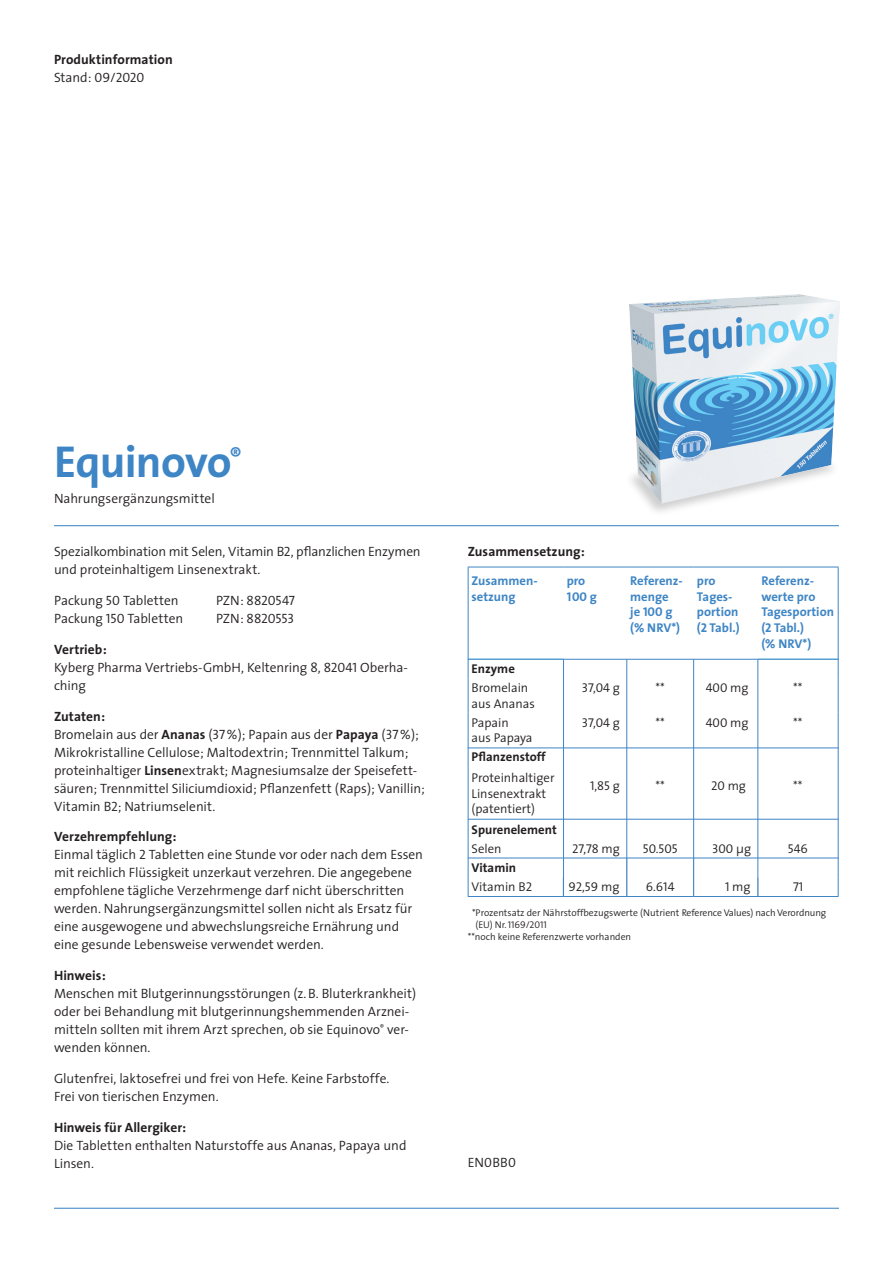
<style>
.page{position:relative;width:893px;height:1263px;background:#fff}
.page>*{position:absolute;margin:0;border:0;box-sizing:border-box;transform-origin:0 0}
.t1{font:700 45px "The Sans";letter-spacing:-.015em;color:#3e85c5}
.t2{font:300 13.5px/18px "The Sans";letter-spacing:-.005em;color:#231f20}
.t3{font:700 13.5px "The Sans";color:#231f20}
.t4{font:13.5px "The Sans Semi Light Caps";letter-spacing:-.01em;color:#231f20}
.t5{font:700 12.75px/15.8px "The Sans";color:#3e85c5}
.t6{font:300 12.75px/15.8px "The Sans";color:#231f20}
.t7{font:12.75px "The Sans Semi Light Caps";color:#231f20}
.t8{font:700 12.75px "The Sans";color:#231f20}
.t9{font:12.75px "The Sans Bold Caps";color:#3e85c5}
.t10{font:300 9.75px "The Sans";color:#231f20}
.t11{font:9.75px "The Sans Semi Light Caps";letter-spacing:-.01em;color:#231f20}
.s1{font-family:"The Sans";font-weight:300}
.s2{font-family:"The Sans Semi Light Caps";font-weight:400}
.s3{font-weight:700}
.s4{font-family:"The Sans";font-weight:700}
.s5{font-family:"The Sans Bold Caps";font-weight:400}
</style>
<div class="page">
<img style="left:630px;top:294px;width:209px;height:211px">
<hr style="left:468px;top:658px;width:95px;height:1px;background:#93d9f7">
<hr style="left:758px;top:658px;width:80px;height:1px;background:#93d9f7">
<hr style="left:468px;top:567px;width:95px;height:1px;background:#3e85c5">
<hr style="left:468px;top:567px;width:1px;height:92px;background:#3e85c5">
<hr style="left:563px;top:567px;width:64px;height:1px;background:#3e85c5">
<hr style="left:627px;top:567px;width:66px;height:1px;background:#3e85c5">
<hr style="left:693px;top:567px;width:65px;height:1px;background:#3e85c5">
<hr style="left:758px;top:567px;width:80px;height:1px;background:#3e85c5">
<hr style="left:838px;top:567px;width:1px;height:92px;background:#3e85c5">
<svg style="left:468px;top:660px;width:1px;height:18px"></svg>
<svg style="left:838px;top:659px;width:1px;height:19px"></svg>
<hr style="left:468px;top:678px;width:1px;height:34px;background:#3e85c5">
<hr style="left:838px;top:678px;width:1px;height:34px;background:#3e85c5">
<hr style="left:468px;top:712px;width:1px;height:35px;background:#3e85c5">
<hr style="left:838px;top:712px;width:1px;height:35px;background:#3e85c5">
<svg style="left:468px;top:748px;width:1px;height:18px"></svg>
<svg style="left:838px;top:747px;width:1px;height:19px"></svg>
<hr style="left:468px;top:766px;width:1px;height:53px;background:#3e85c5">
<hr style="left:838px;top:766px;width:1px;height:53px;background:#3e85c5">
<svg style="left:468px;top:820px;width:1px;height:76px"></svg>
<svg style="left:838px;top:819px;width:1px;height:77px"></svg>
<hr style="left:468px;top:896px;width:95px;height:1px;background:#3e85c5">
<hr style="left:563px;top:896px;width:64px;height:1px;background:#3e85c5">
<hr style="left:627px;top:896px;width:66px;height:1px;background:#3e85c5">
<hr style="left:693px;top:896px;width:65px;height:1px;background:#3e85c5">
<hr style="left:758px;top:896px;width:80px;height:1px;background:#3e85c5">
<hr style="left:468px;top:747px;width:370px;height:1px;background:#3e85c5">
<hr style="left:468px;top:659px;width:370px;height:1px;background:#3e85c5">
<hr style="left:468px;top:819px;width:370px;height:1px;background:#3e85c5">
<hr style="left:468px;top:858px;width:370px;height:1px;background:#3e85c5">
<hr style="left:563px;top:659px;width:1px;height:237px;background:#3e85c5">
<hr style="left:626px;top:659px;width:1px;height:237px;background:#3e85c5">
<hr style="left:693px;top:659px;width:1px;height:237px;background:#3e85c5">
<hr style="left:757px;top:659px;width:1px;height:237px;background:#3e85c5">
<hr style="left:54px;top:525px;width:785px;height:1px;background:#3e85c5">
<hr style="left:54px;top:1208px;width:785px;height:1px;background:#3e85c5">
<p class="t3" style="left:54px;top:48px;width:120px">Produktinformation</p>
<p class="t4" style="left:54px;top:66px;width:92px"><span class="s1">Stand:</span> 09/2020</p>
<h1 class="t1" style="left:54px;top:424px;width:189px">Equinovo<sup>®</sup></h1>
<p class="t2" style="left:54px;top:489px;width:162px">Nahrungsergänzungsmittel</p>
<p class="t2" style="left:54px;top:542px;width:368px">Spezialkombination mit Selen, Vitamin B<span class="s2">2</span>, pflanzlichen Enzymen und proteinhaltigem Linsenextrakt.</p>
<p class="t2" style="left:54px;top:591px;width:126px">Packung <span class="s2">50</span> Tabletten</p>
<p class="t4" style="left:216px;top:589px;width:81px"><span class="s1">PZN:</span> 8820547</p>
<p class="t2" style="left:54px;top:609px;width:131px">Packung <span class="s2">150</span> Tabletten</p>
<p class="t4" style="left:216px;top:607px;width:80px"><span class="s1">PZN:</span> 8820553</p>
<p class="t2" style="left:54px;top:640px;width:355px"><span class="s3">Vertrieb:<br></span>Kyberg Pharma Vertriebs-GmbH, Keltenring 8, <span class="s2">82041</span> Oberha&shy;ching</p>
<p class="t2" style="left:54px;top:707px;width:372px"><span class="s3">Zutaten:<br></span>Bromelain aus der <span class="s3">Ananas</span> (<span class="s2">37</span>%); Papain aus der <span class="s3">Papaya</span> (<span class="s2">37</span>%); Mikrokristalline Cellulose; Maltodextrin; Trennmittel Talkum; proteinhaltiger <span class="s3">Linsen</span>extrakt; Magnesiumsalze der Speisefett&shy;säuren; Trennmittel Siliciumdioxid; Pflanzenfett (Raps); Vanillin; Vitamin B<span class="s2">2</span>; Natriumselenit.</p>
<p class="t2" style="left:54px;top:827px;width:371px"><span class="s3">Verzehrempfehlung:<br></span>Einmal täglich <span class="s2">2</span> Tabletten eine Stunde vor oder nach dem Essen mit reichlich Flüssigkeit unzerkaut verzehren. Die angegebene empfohlene tägliche Verzehrmenge darf nicht überschritten werden. Nahrungsergänzungsmittel sollen nicht als Ersatz für eine ausgewogene und abwechslungsreiche Ernährung und eine gesunde Lebensweise verwendet werden.</p>
<p class="t3" style="left:54px;top:964px;width:53px">Hinweis:</p>
<p class="t2" style="left:54px;top:984px;width:364px">Menschen mit Blutgerinnungsstörungen (z.B. Bluterkrankheit) oder bei Behandlung mit blutgerinnungshemmenden Arznei&shy;mitteln sollten mit ihrem Arzt sprechen, ob sie Equinovo<sup>®</sup> ver&shy;wenden können.</p>
<p class="t2" style="left:54px;top:1069px;width:337px">Glutenfrei, laktosefrei und frei von Hefe. Keine Farbstoffe.<br>Frei von tierischen Enzymen.</p>
<p class="t3" style="left:54px;top:1116px;width:134px">Hinweis für Allergiker:</p>
<p class="t2" style="left:54px;top:1136px;width:354px">Die Tabletten enthalten Naturstoffe aus Ananas, Papaya und<br>Linsen.</p>
<p class="t3" style="left:468px;top:540px;width:119px">Zusammensetzung:</p>
<p class="t5" style="left:472px;top:572px;width:68px">Zusammen&shy;setzung</p>
<p class="t5" style="left:567px;top:572px;width:20px">pro</p>
<p class="t9" style="left:567px;top:586px;width:32px">100 <span class="s4">g</span></p>
<p class="t5" style="left:630px;top:572px;width:54px">Referenz&shy;menge<br>je <span class="s5">100</span> g (% NRV*)</p>
<p class="t5" style="left:697px;top:572px;width:44px">pro<br>Tages&shy;portion (<span class="s5">2</span> Tabl.)</p>
<p class="t5" style="left:761px;top:572px;width:74px">Referenz&shy;werte pro<br>Tagesportion (<span class="s5">2</span> Tabl.)<br>(% NRV*)</p>
<p class="t8" style="left:472px;top:658px;width:45px">Enzyme</p>
<p class="t6" style="left:472px;top:680px;width:65px">Bromelain aus Ananas</p>
<p class="t7" style="left:582px;top:677px;width:40px">37,04 <span class="s1">g</span></p>
<p class="t6" style="left:655px;top:680px;width:11px">**</p>
<p class="t7" style="left:706px;top:677px;width:44px">400 <span class="s1">mg</span></p>
<p class="t6" style="left:793px;top:680px;width:11px">**</p>
<p class="t6" style="left:472px;top:714px;width:62px">Papain<br>aus Papaya</p>
<p class="t7" style="left:582px;top:712px;width:40px">37,04 <span class="s1">g</span></p>
<p class="t6" style="left:655px;top:714px;width:11px">**</p>
<p class="t7" style="left:706px;top:712px;width:44px">400 <span class="s1">mg</span></p>
<p class="t6" style="left:793px;top:714px;width:11px">**</p>
<p class="t8" style="left:472px;top:746px;width:75px">Pflanzenstoff</p>
<p class="t6" style="left:472px;top:769px;width:84px">Proteinhaltiger<br>Linsenextrakt (patentiert)</p>
<p class="t7" style="left:590px;top:775px;width:31px">1,85 <span class="s1">g</span></p>
<p class="t6" style="left:655px;top:777px;width:11px">**</p>
<p class="t7" style="left:711px;top:775px;width:36px">20 <span class="s1">mg</span></p>
<p class="t6" style="left:793px;top:777px;width:11px">**</p>
<p class="t8" style="left:472px;top:819px;width:87px">Spurenelement</p>
<p class="t6" style="left:472px;top:840px;width:31px">Selen</p>
<p class="t7" style="left:572px;top:838px;width:49px">27,78 <span class="s1">mg</span></p>
<p class="t7" style="left:643px;top:838px;width:36px">50.505</p>
<p class="t7" style="left:712px;top:838px;width:41px">300 <span class="s1">μg</span></p>
<p class="t7" style="left:788px;top:838px;width:22px">546</p>
<p class="t6" style="left:472px;top:858px;width:62px;line-height:18.6px"><span class="s3">Vitamin<br></span>Vitamin B<span class="s2">2</span></p>
<p class="t7" style="left:568px;top:876px;width:53px">92,59 <span class="s1">mg</span></p>
<p class="t7" style="left:646px;top:876px;width:30px">6.614</p>
<p class="t6" style="left:725px;top:878px;width:27px"><span class="s2">1</span> mg</p>
<p class="t7" style="left:793px;top:876px;width:12px">71</p>
<p class="t10" style="left:472px;top:905px;width:356px">*Prozentsatz der Nährstoffbezugswerte (Nutrient Reference Values) nach Verordnung</p>
<p class="t11" style="left:476px;top:917px;width:73px"><span class="s1">(EU) Nr.</span> 1169/2011</p>
<p class="t10" style="left:468px;top:929px;width:165px">**noch keine Referenzwerte vorhanden</p>
<p class="t2" style="left:468px;top:1153px;width:50px">EN<span class="s2">0</span>BB<span class="s2">0</span></p>
</div>
